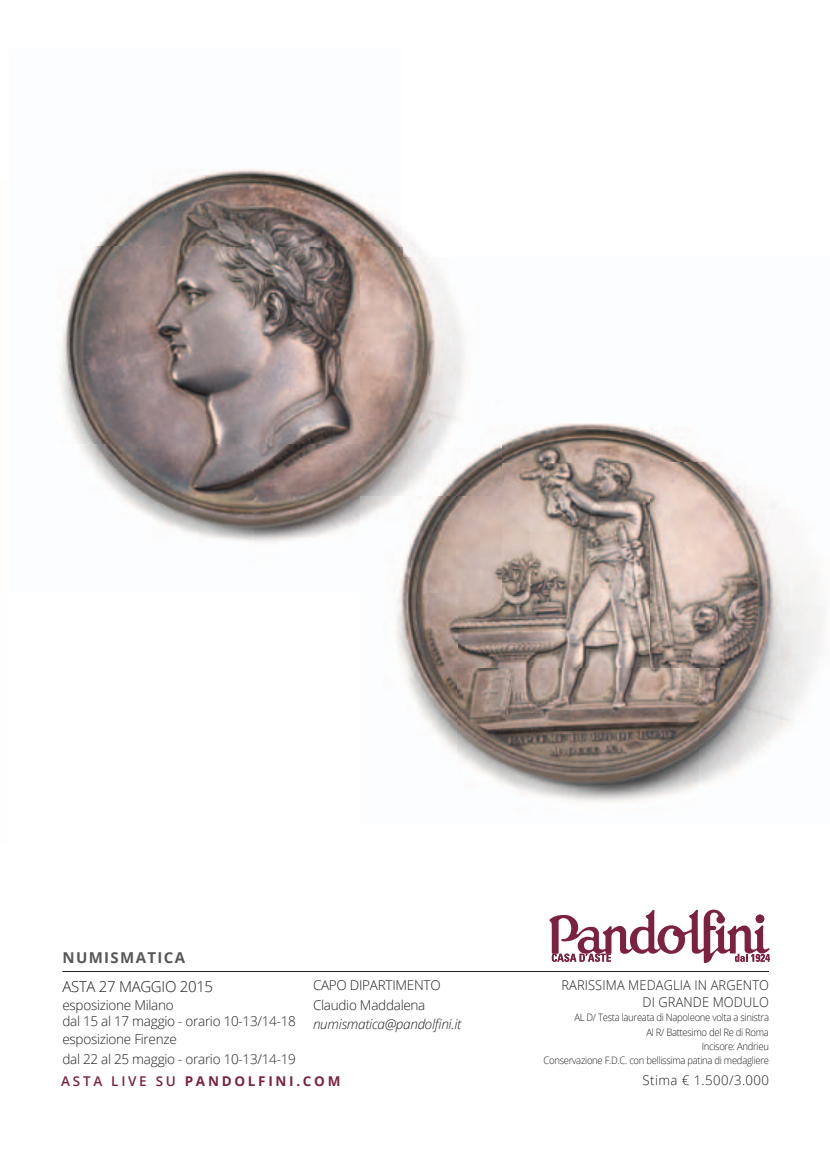
<style>
.page{position:relative;width:830px;height:1149px;background:#fff}
.page>*{position:absolute;margin:0;border:0;box-sizing:border-box;transform-origin:0 0}
.t1{font:300 15px "Open Sans";letter-spacing:-.02em;color:#231f20}
.t2{font:700 15px "Open Sans";letter-spacing:.09em;color:#57585a}
.t3{font:300 13.5px/19.5px "Open Sans";letter-spacing:-.02em;color:#231f20}
.t4{font:300 13.5px/16.8px "Open Sans";letter-spacing:.01em;color:#231f20;text-align:right;scale:.95 1}
.t5{font:italic 300 13.5px "Open Sans";letter-spacing:-.02em;color:#231f20}
.t6{font:700 13.5px "Open Sans";letter-spacing:.2em;color:#7c213f}
.t7{font:300 13.2px "Open Sans";letter-spacing:.03em;color:#231f20}
.t8{font:300 10.2px/14.2px "Open Sans";letter-spacing:-.03em;color:#231f20;text-align:right;scale:.93 1}
.s1{font-weight:600}
</style>
<div class="page">
<svg style="left:549px;top:909px;width:220px;height:55px"></svg>
<hr style="left:62px;top:970px;width:706px;height:1px;background:#231f20">
<img style="left:59px;top:169px;width:343px;height:275px">
<img style="left:402px;top:236px;width:24px;height:21px">
<img style="left:80px;top:444px;width:280px;height:98px">
<img style="left:501px;top:423px;width:208px;height:40px">
<img style="left:457px;top:463px;width:366px;height:339px">
<img style="left:396px;top:592px;width:61px;height:161px">
<img style="left:360px;top:257px;width:141px;height:335px">
<p class="t2" style="left:62px;top:946px;width:124px">NUMISMATICA</p>
<p class="t1" style="left:62px;top:975px;width:152px">ASTA 27 MAGGIO 2015</p>
<p class="t3" style="left:62px;top:995px;width:235px;line-height:16.5px">esposizione Milano<br>dal 15 al 17 maggio - orario 10-13/14-18</p>
<p class="t3" style="left:62px;top:1028px;width:235px">esposizione Firenze<br>dal 22 al 25 maggio - orario 10-13/14-19</p>
<p class="t3" style="left:313px;top:975px;width:129px">CAPO DIPARTIMENTO<br>Claudio Maddalena</p>
<p class="t5" style="left:313px;top:1014px;width:150px">numismatica@pandolfini.it</p>
<p class="t4" style="left:561px;top:976px;width:220px">RARISSIMA MEDAGLIA IN ARGENTO<br>DI GRANDE MODULO</p>
<p class="t8" style="left:543px;top:1010px;width:244px">AL D/ Testa laureata di Napoleone volta a sinistra<br>Al R/ Battesimo del Re di Roma<br>Incisore: Andrieu<br>Conservazione F.D.C. con bellissima patina di medagliere</p>
<p class="t6" style="left:61px;top:1070px;width:280px"><span class="s1">ASTA LIVE SU</span> PANDOLFINI.COM</p>
<p class="t7" style="left:642px;top:1071px;width:128px">Stima € 1.500/3.000</p>
</div>
